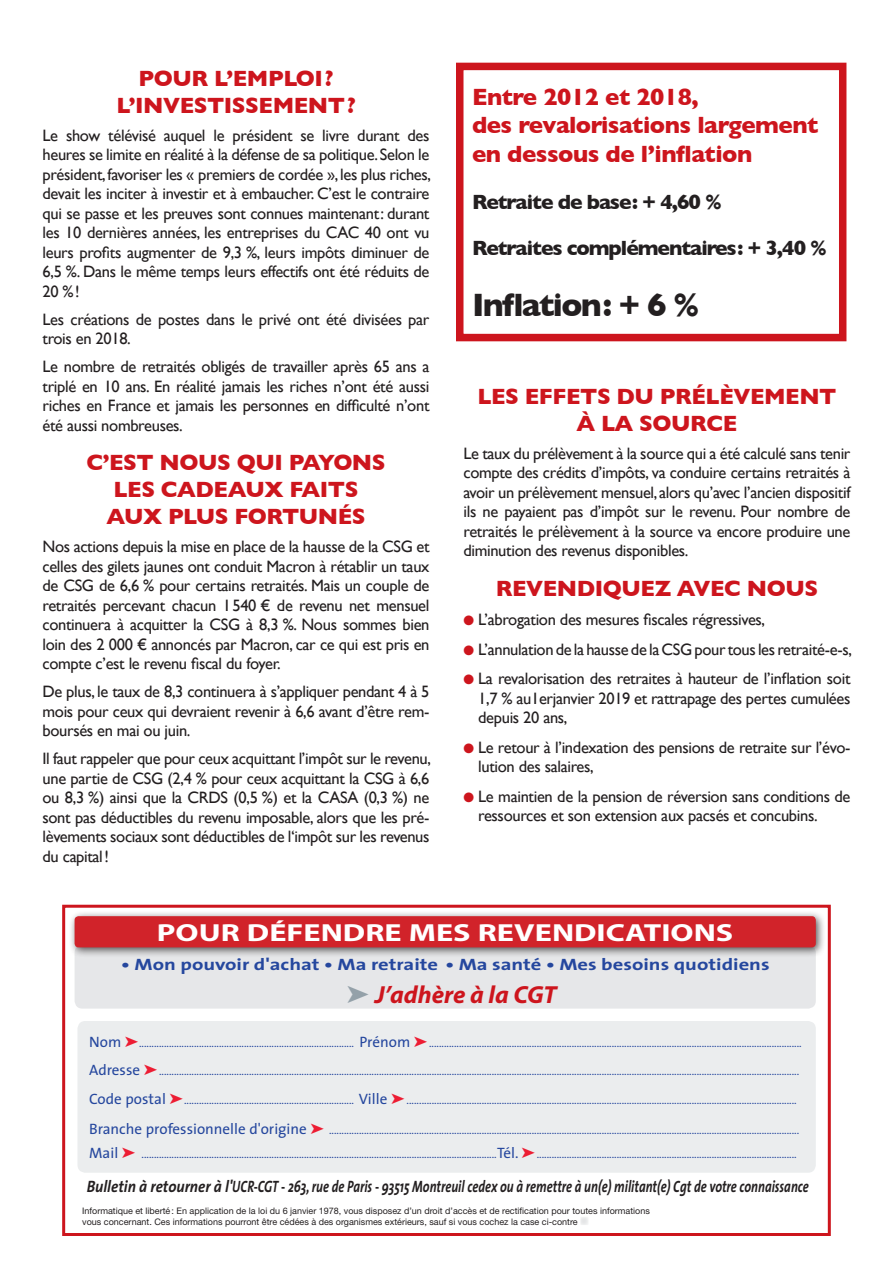
<style>
.page{position:relative;width:893px;height:1263px;background:#fff}
.page>*{position:absolute;margin:0;border:0;box-sizing:border-box;transform-origin:0 0}
.t1{font:700 33px "Gill Sans";letter-spacing:-.05em;color:#231f20}
.t2{font:700 24.75px "Myriad Pro";color:#fff;scale:1.3 1}
.t3{font:italic 700 24.75px "Myriad Pro";color:#cd151d}
.t4{font:700 24px/28.8px "Gill Sans";letter-spacing:-.02em;color:#cd151d}
.t5{font:700 22.5px/27px "Gill Sans";letter-spacing:-.02em;color:#cd151d;text-align:center}
.t6{font:700 21px "Gill Sans";letter-spacing:-.05em;color:#231f20}
.t7{font:16.5px/19.5px "Gill Sans";letter-spacing:-.02em;color:#231f20;text-align:justify}
.t8{font:italic 700 16.5px "The Sans";color:#231f20;scale:.9 1}
.t9{font:700 16.5px "The Sans";color:#25479e;scale:1.25 1}
.t10{font:15.15px "The Sans";color:#25479e}
.t11{font:10.95px "The Sans";color:#25479e}
.t12{font:9px/10.8px "Helvetica Neue";color:#231f20}
.s1{color:#cd151d}
.s2{font-size:15.15px}
</style>
<div class="page">
<div style="left:62px;top:905px;width:769px;height:331px;border:3px solid #cd151d"></div>
<div style="left:75px;top:945px;width:741px;height:63px;background:#e6e7e9;border-radius:8px"></div>
<div style="left:68px;top:910px;width:758px;height:47px;background:#231f20;opacity:.75"></div>
<div style="left:75px;top:916px;width:741px;height:31px;background:#d1232a;border-radius:4px"></div>
<div style="left:77px;top:1021px;width:739px;height:152px;background:#ebedee;border-radius:8px"></div>
<div style="left:580px;top:1216px;width:9px;height:9px;background:#eaebec"></div>
<svg style="left:456px;top:62px;width:391px;height:280px"></svg>
<p class="t5" style="left:116px;top:64px;width:241px">POUR L’EMPLOI?<br>L’INVESTISSEMENT?</p>
<p class="t7" style="left:43px;top:125px;width:390px">Le show télévisé auquel le président se livre durant des heures se limite en réalité à la défense de sa politique. Selon le président, favoriser les « premiers de cordée », les plus riches, devait les inciter à investir et à embaucher. C’est le contraire qui se passe et les preuves sont connues maintenant: durant les 10 dernières années, les entreprises du CAC 40 ont vu leurs profits augmenter de 9,3 %, leurs impôts diminuer de 6,5 %. Dans le même temps leurs effectifs ont été réduits de 20 %!</p>
<p class="t7" style="left:43px;top:309px;width:388px">Les créations de postes dans le privé ont été divisées par trois en 2018.</p>
<p class="t7" style="left:43px;top:357px;width:388px">Le nombre de retraités obligés de travailler après 65 ans a triplé en 10 ans. En réalité jamais les riches n’ont été aussi riches en France et jamais les personnes en difficulté n’ont été aussi nombreuses.</p>
<p class="t5" style="left:86px;top:449px;width:301px">C’EST NOUS QUI PAYONS<br>LES CADEAUX FAITS<br>AUX PLUS FORTUNÉS</p>
<p class="t7" style="left:43px;top:537px;width:389px">Nos actions depuis la mise en place de la hausse de la CSG et celles des gilets jaunes ont conduit Macron à rétablir un taux de CSG de 6,6 % pour certains retraités. Mais un couple de retraités percevant chacun 1540 € de revenu net mensuel continuera à acquitter la CSG à 8,3 %. Nous sommes bien loin des 2 000 € annoncés par Macron, car ce qui est pris en compte c’est le revenu fiscal du foyer.</p>
<p class="t7" style="left:43px;top:682px;width:388px">De plus, le taux de 8,3 continuera à s’appliquer pendant 4 à 5 mois pour ceux qui devraient revenir à 6,6 avant d’être rem&shy;boursés en mai ou juin.</p>
<p class="t7" style="left:43px;top:749px;width:390px">Il faut rappeler que pour ceux acquittant l’impôt sur le revenu, une partie de CSG (2,4 % pour ceux acquittant la CSG à 6,6 ou 8,3 %) ainsi que la CRDS (0,5 %) et la CASA (0,3 %) ne sont pas déductibles du revenu imposable, alors que les pré&shy;lèvements sociaux sont déductibles de l‘impôt sur les revenus du capital!</p>
<p class="t4" style="left:472px;top:82px;width:348px">Entre 2012 et 2018,<br>des revalorisations largement en dessous de l’inflation</p>
<p class="t6" style="left:472px;top:189px;width:251px">Retraite de base: + 4,60 %</p>
<p class="t6" style="left:472px;top:236px;width:357px">Retraites complémentaires: + 3,40 %</p>
<p class="t1" style="left:472px;top:285px;width:229px">Inflation: + 6 %</p>
<p class="t5" style="left:477px;top:382px;width:361px">LES EFFETS DU PRÉLÈVEMENT<br>À LA SOURCE</p>
<p class="t7" style="left:463px;top:443px;width:389px">Le taux du prélèvement à la source qui a été calculé sans tenir compte des crédits d’impôts, va conduire certains retraités à avoir un prélèvement mensuel, alors qu’avec l’ancien dispositif ils ne payaient pas d’impôt sur le revenu. Pour nombre de retraités le prélèvement à la source va encore produire une diminution des revenus disponibles.</p>
<p class="t5" style="left:496px;top:575px;width:324px">REVENDIQUEZ AVEC NOUS</p>
<p class="t7" style="left:463px;top:610px;width:303px"><span class="s1">●</span> L’abrogation des mesures fiscales régressives,</p>
<p class="t7" style="left:463px;top:639px;width:390px"><span class="s1">●</span> L’annulation de la hausse de la CSG pour tous les retraité-e-s,</p>
<p class="t7" style="left:478px;top:669px;width:374px;text-indent:-15px"><span class="s1">●</span> La revalorisation des retraites à hauteur de l’inflation soit 1,7 % au1erjanvier 2019 et rattrapage des pertes cumulées depuis 20 ans,</p>
<p class="t7" style="left:478px;top:737px;width:374px;text-indent:-15px"><span class="s1">●</span> Le retour à l’indexation des pensions de retraite sur l’évo&shy;lution des salaires,</p>
<p class="t7" style="left:478px;top:786px;width:374px;text-indent:-15px"><span class="s1">●</span> Le maintien de la pension de réversion sans conditions de ressources et son extension aux pacsés et concubins.</p>
<p class="t2" style="left:157px;top:916px;width:445px">POUR DÉFENDRE MES REVENDICATIONS</p>
<p class="t9" style="left:121px;top:951px;width:520px">• Mon pouvoir d'achat • Ma retraite • Ma santé • Mes besoins quotidiens</p>
<p class="t3" style="left:375px;top:979px;width:183px">J’adhère à la CGT</p>
<p class="t11" style="left:89px;top:1034px;width:323px"><span class="s2">Nom</span> ...................................................................................... <span class="s2">Prénom</span></p>
<p class="t11" style="left:429px;top:1034px;width:374px">.....................................................................................................................................................</p>
<p class="t10" style="left:89px;top:1057px;width:52px">Adresse</p>
<p class="t11" style="left:159px;top:1062px;width:642px">................................................................................................................................................................................................................................................................</p>
<p class="t11" style="left:89px;top:1091px;width:300px"><span class="s2">Code postal</span> .................................................................... <span class="s2">Ville</span></p>
<p class="t11" style="left:407px;top:1091px;width:392px">............................................................................................................................................................</p>
<p class="t10" style="left:89px;top:1116px;width:219px">Branche professionnelle d'origine</p>
<p class="t11" style="left:329px;top:1121px;width:472px">............................................................................................................................................................................................</p>
<p class="t10" style="left:89px;top:1140px;width:31px">Mail</p>
<p class="t11" style="left:142px;top:1145px;width:657px">..............................................................................................................................................<span class="s2">Tél.</span> ........................................................................................................</p>
<p class="t8" style="left:87px;top:1172px;width:804px">Bulletin à retourner à l'UCR-CGT - 263, rue de Paris - 93515 Montreuil cedex ou à remettre à un(e) militant(e) Cgt de votre connaissance</p>
<p class="t12" style="left:82px;top:1205px;width:569px">Informatique et liberté: En application de la loi du 6 janvier 1978, vous disposez d’un droit d’accès et de rectification pour toutes informations vous concernant. Ces informations pourront être cédées à des organismes extérieurs, sauf si vous cochez la case ci-contre</p>
</div>
